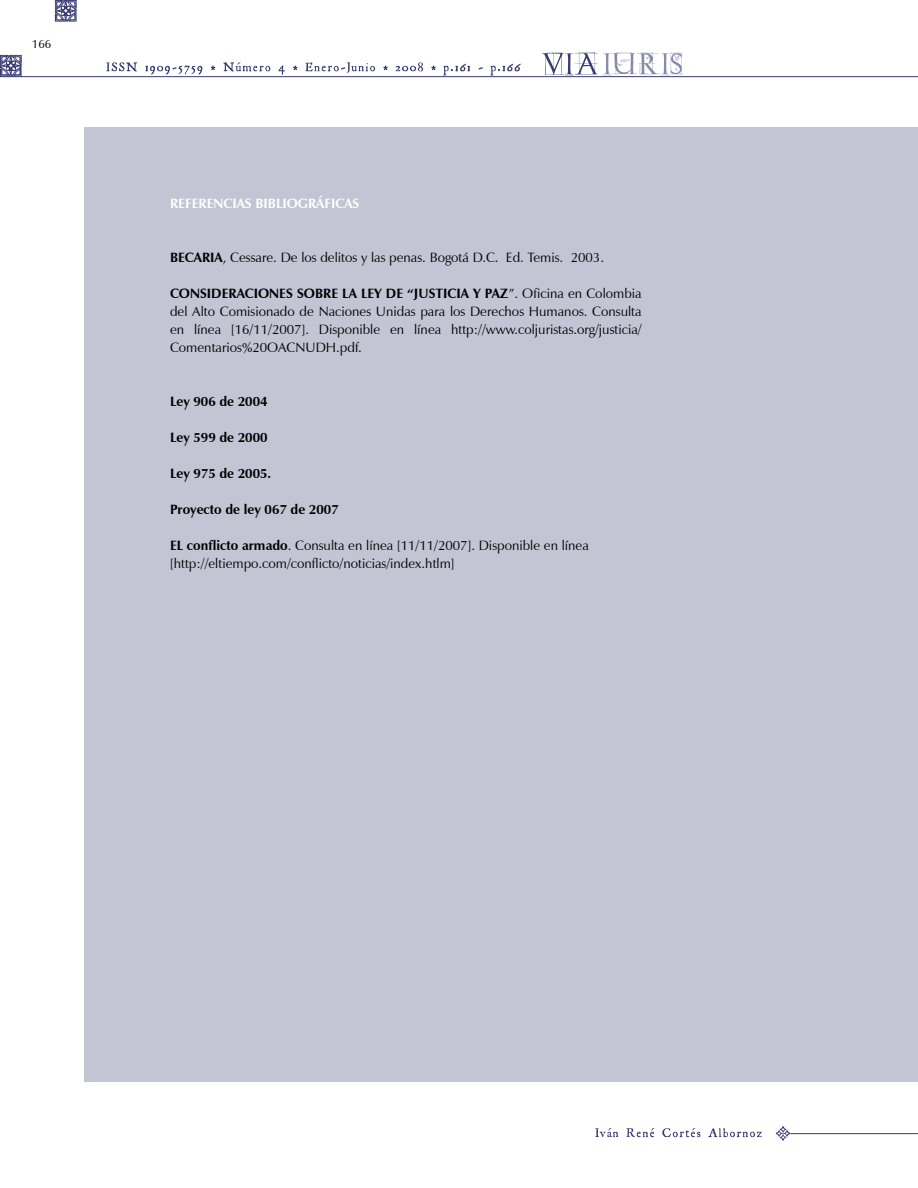
<style>
.page{position:relative;width:918px;height:1188px;background:#fff}
.page>*{position:absolute;margin:0;border:0;box-sizing:border-box;transform-origin:0 0}
.t1{font:13.5px/18px "Zapf Humanist 601 BT";color:#000;text-align:justify}
.t2{font:700 13.5px "Zapf Humanist 601 BT";color:#000}
.t3{font:700 13.5px "Zapf Humanist 601 BT";color:#fff}
.t4{font:12px "Zapf Humanist 601 BT";color:#000}
.s1{font-weight:700}
</style>
<div class="page">
<svg style="left:0;top:55px;width:22px;height:21px"></svg>
<svg style="left:55px;top:0;width:22px;height:22px"></svg>
<svg style="left:595px;top:1128px;width:167px;height:9px"></svg>
<hr style="left:0;top:76px;width:918px;height:1px;background:#383b71">
<svg style="left:776px;top:1126px;width:14px;height:15px"></svg>
<hr style="left:790px;top:1133px;width:128px;height:1px;background:#383b71">
<svg style="left:106px;top:62px;width:415px;height:13px"></svg>
<svg style="left:542px;top:52px;width:141px;height:24px"></svg>
<div style="left:85px;top:128px;width:833px;height:954px;background:#c3c4d4"></div>
<p class="t4" style="left:32px;top:37px;width:21px">166</p>
<p class="t3" style="left:170px;top:195px;width:191px">REFERENCIAS BIBLIOGRÁFICAS</p>
<p class="t1" style="left:170px;top:248px;width:435px"><span class="s1">BECARIA</span>, Cessare. De los delitos y las penas. Bogotá D.C. Ed. Temis. 2003.</p>
<p class="t1" style="left:170px;top:284px;width:473px"><span class="s1">CONSIDERACIONES SOBRE LA LEY DE “JUSTICIA Y PAZ</span>”. Oficina en Colombia del Alto Comisionado de Naciones Unidas para los Derechos Humanos. Consulta en línea [16/11/2007]. Disponible en línea http://www.coljuristas.org/justicia/ Comentarios%20OACNUDH.pdf.</p>
<p class="t2" style="left:170px;top:393px;width:99px">Ley 906 de 2004</p>
<p class="t2" style="left:170px;top:429px;width:99px">Ley 599 de 2000</p>
<p class="t2" style="left:170px;top:465px;width:103px">Ley 975 de 2005.</p>
<p class="t2" style="left:170px;top:501px;width:170px">Proyecto de ley 067 de 2007</p>
<p class="t1" style="left:170px;top:536px;width:420px"><span class="s1">EL conflicto armado</span>. Consulta en línea [11/11/2007]. Disponible en línea [http://eltiempo.com/conflicto/noticias/index.htlm]</p>
</div>
